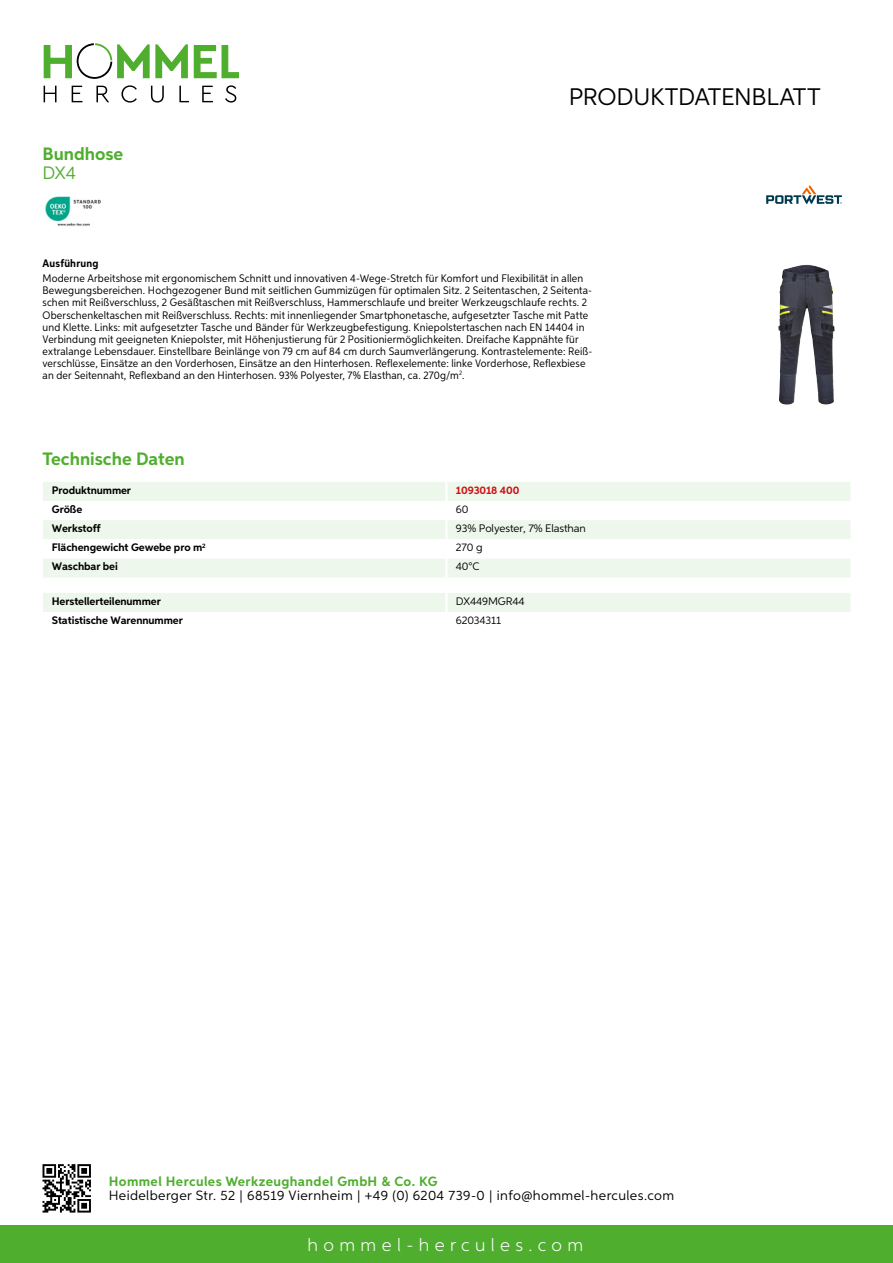
<style>
.page{position:relative;width:893px;height:1263px;background:#fff}
.page>*{position:absolute;margin:0;border:0;box-sizing:border-box;transform-origin:0 0}
.t1{font:24px "Aspira";letter-spacing:-.01em;color:#000}
.t2{font:700 18px "Aspira";color:#50ae2f}
.t3{font:300 18px "Aspira";letter-spacing:.3em;color:#fff}
.t4{font:18px "Aspira";color:#50ae2f}
.t5{font:13.5px "Aspira";letter-spacing:.03em;color:#000}
.t6{font:700 13.5px "Aspira";letter-spacing:.03em;color:#50ae2f}
.t7{font:10.95px/12px "Aspira Nar";letter-spacing:.015em;color:#000}
.t8{font:700 10.95px "Aspira";letter-spacing:-.01em;color:#000}
.t9{font:10.95px "Aspira";letter-spacing:-.01em;color:#000}
.t10{font:700 10.95px "Aspira";letter-spacing:-.01em;color:#cd1013}
.t11{font:700 10.95px "Aspira Nar";letter-spacing:.02em;color:#000}
</style>
<div class="page">
<div style="left:0;top:1226px;width:893px;height:37px;background:#50ae2f"></div>
<svg style="left:43px;top:1164px;width:48px;height:48px"></svg>
<svg style="left:194px;top:45px;width:45px;height:33px"></svg>
<svg style="left:44px;top:43px;width:144px;height:36px"></svg>
<svg style="left:44px;top:86px;width:13px;height:16px"></svg>
<svg style="left:72px;top:86px;width:10px;height:16px"></svg>
<svg style="left:96px;top:86px;width:13px;height:16px"></svg>
<svg style="left:121px;top:85px;width:16px;height:18px"></svg>
<svg style="left:151px;top:86px;width:13px;height:17px"></svg>
<svg style="left:179px;top:86px;width:10px;height:16px"></svg>
<svg style="left:202px;top:86px;width:11px;height:16px"></svg>
<svg style="left:225px;top:85px;width:11px;height:18px"></svg>
<div style="left:43px;top:482px;width:807px;height:95px;background:#eef7eb"></div>
<svg style="left:43px;top:501px;width:807px;height:57px"></svg>
<hr style="left:445px;top:482px;width:3px;height:19px;background:#fff">
<hr style="left:445px;top:501px;width:3px;height:19px;background:#fff">
<hr style="left:445px;top:520px;width:3px;height:19px;background:#fff">
<hr style="left:445px;top:539px;width:3px;height:19px;background:#fff">
<hr style="left:445px;top:558px;width:3px;height:19px;background:#fff">
<div style="left:43px;top:593px;width:807px;height:19px;background:#eef7eb"></div>
<img style="left:45px;top:196px;width:56px;height:30px">
<img style="left:778px;top:266px;width:27px;height:139px">
<svg style="left:766px;top:185px;width:76px;height:19px"></svg>
<h2 class="t2" style="left:43px;top:142px;width:82px">Bundhose</h2>
<h2 class="t4" style="left:43px;top:162px;width:35px">DX4</h2>
<h1 class="t1" style="left:569px;top:82px;width:253px">Produktdatenblatt</h1>
<p class="t11" style="left:43px;top:257px;width:58px">Ausführung</p>
<p class="t7" style="left:43px;top:273px;width:551px">Moderne Arbeitshose mit ergonomischem Schnitt und innovativen 4-Wege-Stretch für Komfort und Flexibilität in allen Bewegungsbereichen. Hochgezogener Bund mit seitlichen Gummizügen für optimalen Sitz. 2 Seitentaschen, 2 Seitenta&shy;schen mit Reißverschluss, 2 Gesäßtaschen mit Reißverschluss, Hammerschlaufe und breiter Werkzeugschlaufe rechts. 2<br>Oberschenkeltaschen mit Reißverschluss. Rechts: mit innenliegender Smartphonetasche, aufgesetzter Tasche mit Patte und Klette. Links: mit aufgesetzter Tasche und Bänder für Werkzeugbefestigung. Kniepolstertaschen nach EN 14404 in Verbindung mit geeigneten Kniepolster, mit Höhenjustierung für 2 Positioniermöglichkeiten. Dreifache Kappnähte für extralange Lebensdauer. Einstellbare Beinlänge von 79 cm auf 84 cm durch Saumverlängerung. Kontrastelemente: Reiß&shy;verschlüsse, Einsätze an den Vorderhosen, Einsätze an den Hinterhosen. Reflexelemente: linke Vorderhose, Reflexbiese an der Seitennaht, Reflexband an den Hinterhosen. 93% Polyester, 7% Elasthan, ca. 270g/m<sup>2</sup>.</p>
<h2 class="t2" style="left:43px;top:448px;width:144px">Technische Daten</h2>
<p class="t8" style="left:52px;top:483px;width:81px">Produktnummer</p>
<p class="t10" style="left:456px;top:483px;width:65px">1093018 400</p>
<p class="t8" style="left:52px;top:502px;width:32px">Größe</p>
<p class="t9" style="left:456px;top:502px;width:14px">60</p>
<p class="t8" style="left:52px;top:521px;width:50px">Werkstoff</p>
<p class="t9" style="left:456px;top:522px;width:131px">93% Polyester, 7% Elasthan</p>
<p class="t8" style="left:52px;top:541px;width:155px">Flächengewicht Gewebe pro m<sup>2</sup></p>
<p class="t9" style="left:456px;top:541px;width:28px">270 g</p>
<p class="t8" style="left:52px;top:560px;width:68px">Waschbar bei</p>
<p class="t9" style="left:456px;top:560px;width:25px">40°C</p>
<p class="t8" style="left:52px;top:594px;width:111px">Herstellerteilenummer</p>
<p class="t9" style="left:456px;top:594px;width:70px">DX449MGR44</p>
<p class="t8" style="left:52px;top:613px;width:132px">Statistische Warennummer</p>
<p class="t9" style="left:456px;top:613px;width:47px">62034311</p>
<p class="t6" style="left:109px;top:1172px;width:330px">Hommel Hercules Werkzeughandel GmbH &amp; Co. KG</p>
<p class="t5" style="left:109px;top:1187px;width:567px">Heidelberger Str. 52 | 68519 Viernheim | +49 (0) 6204 739-0 | info@hommel-hercules.com</p>
<h2 class="t3" style="left:307px;top:1234px;width:277px">hommel-hercules.com</h2>
</div>
